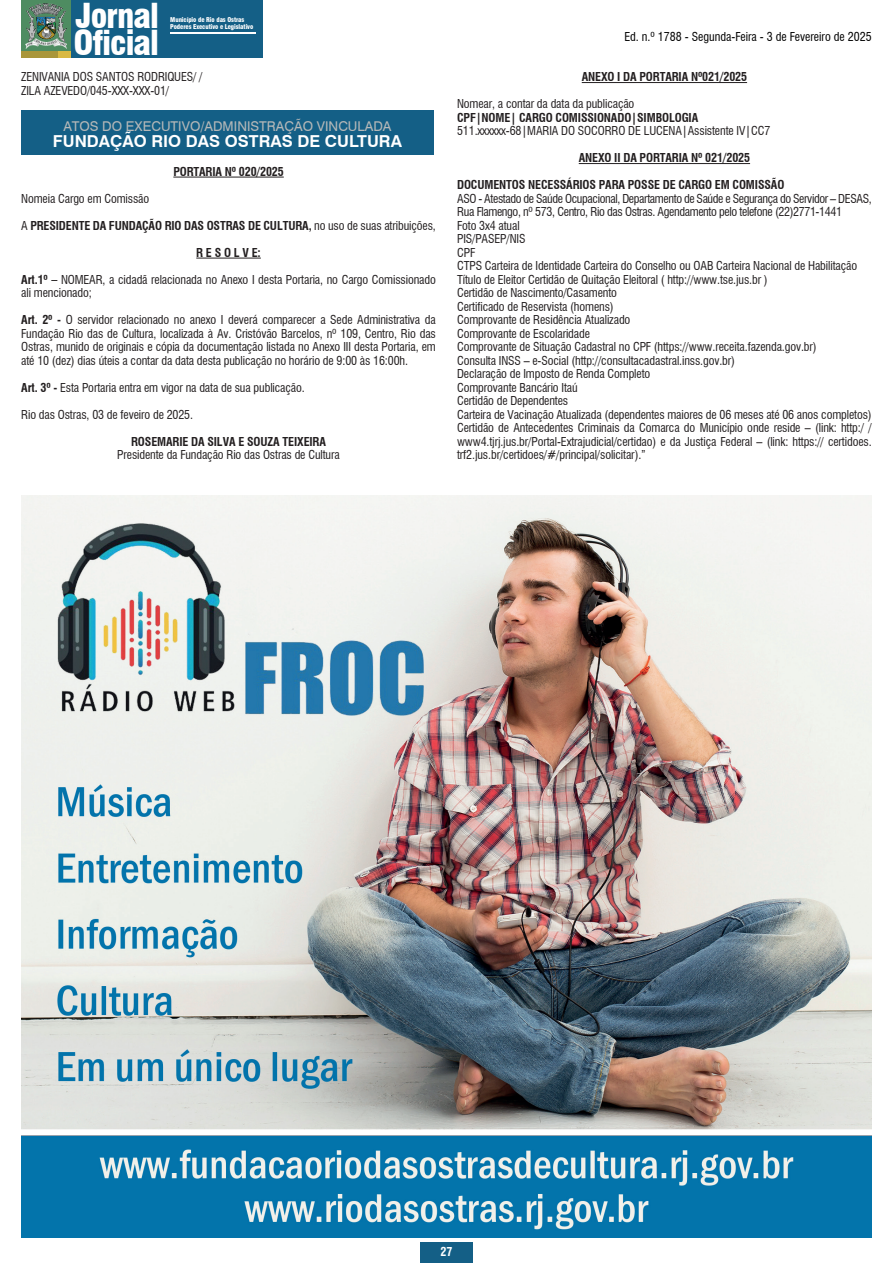
<style>
.page{position:relative;width:893px;height:1263px;background:#fff}
.page>*{position:absolute;margin:0;border:0;box-sizing:border-box;transform-origin:0 0}
.t1{font:900 condensed 33.6px/27.2px "Swiss 721 BT";letter-spacing:-.03em;color:#fff}
.t2{font:700 16.5px "Swiss 721 BT";color:#fff}
.t3{font:13.5px "Swiss 721 BT";color:#b5b8b8}
.t4{font:condensed 12px/13.5px "Swiss 721 BT";letter-spacing:-.01em;color:#231f20}
.t5{font:700 condensed 12px "Swiss 721 BT";letter-spacing:-.01em;color:#231f20}
.t6{font:condensed 12px "Swiss 721 BT";color:#000}
.t7{font:700 condensed 12px "Swiss 721 BT";color:#fff}
.t8{font:900 condensed 6.45px/7.4px "Swiss 721 BT";letter-spacing:-.01em;color:#fff}
.s1{font-weight:400}
.s2{font-weight:700}
</style>
<div class="page">
<hr style="left:173px;top:177px;width:111px;height:1px;background:#231f20">
<hr style="left:196px;top:258px;width:65px;height:1px;background:#231f20">
<hr style="left:582px;top:82px;width:165px;height:1px;background:#231f20">
<hr style="left:579px;top:163px;width:171px;height:1px;background:#231f20">
<div style="left:21px;top:111px;width:413px;height:44px;background:#145f86"></div>
<img style="left:21px;top:495px;width:851px;height:742px">
<div style="left:420px;top:1243px;width:52px;height:20px;background:#145f86"></div>
<div style="left:21px;top:0;width:241px;height:58px;background:#145f86"></div>
<div style="left:21px;top:0;width:50px;height:58px;background:#4e8c61"></div>
<img style="left:26px;top:4px;width:41px;height:44px">
<div style="left:21px;top:52px;width:37px;height:6px;background:#a9963a"></div>
<div style="left:58px;top:52px;width:13px;height:6px;background:#d9b943"></div>
<hr style="left:170px;top:33px;width:86px;height:1px;background:#fff">
<h1 class="t1" style="left:73px;top:2px;width:87px">Jornal<br>Oficial</h1>
<p class="t8" style="left:170px;top:16px;width:85px">Município de Rio das Ostras<br>Poderes Executivo e Legislativo</p>
<p class="t4" style="left:21px;top:70px;width:183px">ZENIVANIA DOS SANTOS RODRIQUES/ /<br>ZILA AZEVEDO/045-XXX-XXX-01/</p>
<p class="t3" style="left:64px;top:117px;width:329px">ATOS DO EXECUTIVO/ADMINISTRAÇÃO VINCULADA</p>
<h2 class="t2" style="left:53px;top:130px;width:350px">FUNDAÇÃO RIO DAS OSTRAS DE CULTURA</h2>
<p class="t5" style="left:173px;top:164px;width:112px">PORTARIA Nº 020/2025</p>
<p class="t4" style="left:21px;top:192px;width:130px">Nomeia Cargo em Comissão</p>
<p class="t5" style="left:21px;top:218px;width:416px"><span class="s1">A</span> PRESIDENTE DA FUNDAÇÃO RIO DAS OSTRAS DE CULTURA, <span class="s1">no uso de suas atribuições,</span></p>
<p class="t5" style="left:196px;top:245px;width:66px">R E S O L V E:</p>
<p class="t4" style="left:21px;top:273px;width:416px"><span class="s2">Art.1º –</span> NOMEAR, a cidadã relacionada no Anexo I desta Portaria, no Cargo Comissionado ali mencionado;</p>
<p class="t4" style="left:21px;top:313px;width:416px;text-align:justify"><span class="s2">Art. 2º -</span> O servidor relacionado no anexo I deverá comparecer a Sede Administrativa da Fundação Rio das de Cultura, localizada à Av. Cristóvão Barcelos, nº 109, Centro, Rio das Ostras, munido de originais e cópia da documentação listada no Anexo III desta Portaria, em até 10 (dez) dias úteis a contar da data desta publicação no horário de 9:00 às 16:00h.</p>
<p class="t4" style="left:21px;top:381px;width:285px"><span class="s2">Art. 3º -</span> Esta Portaria entra em vigor na data de sua publicação.</p>
<p class="t4" style="left:21px;top:408px;width:173px">Rio das Ostras, 03 de feveiro de 2025.</p>
<p class="t5" style="left:131px;top:434px;width:196px">ROSEMARIE DA SILVA E SOUZA TEIXEIRA</p>
<p class="t4" style="left:117px;top:448px;width:224px">Presidente da Fundação Rio das Ostras de Cultura</p>
<p class="t6" style="left:624px;top:29px;width:249px">Ed. n.º 1788 - Segunda-Feira - 3 de Fevereiro de 2025</p>
<p class="t5" style="left:582px;top:70px;width:167px">ANEXO I DA PORTARIA Nº021/2025</p>
<p class="t4" style="left:457px;top:97px;width:179px">Nomear, a contar da data da publicação</p>
<p class="t5" style="left:457px;top:110px;width:243px">CPF|NOME| CARGO COMISSIONADO|SIMBOLOGIA</p>
<p class="t4" style="left:457px;top:124px;width:315px">511.xxxxxx-68|MARIA DO SOCORRO DE LUCENA|Assistente IV|CC7</p>
<p class="t5" style="left:579px;top:151px;width:173px">ANEXO II DA PORTARIA Nº 021/2025</p>
<p class="t5" style="left:457px;top:178px;width:329px">DOCUMENTOS NECESSÁRIOS PARA POSSE DE CARGO EM COMISSÃO</p>
<p class="t4" style="left:457px;top:192px;width:416px">ASO - Atestado de Saúde Ocupacional, Departamento de Saúde e Segurança do Servidor – DESAS, Rua Flamengo, nº 573, Centro, Rio das Ostras. Agendamento pelo telefone (22)2771-1441<br>Foto 3x4 atual<br>PIS/PASEP/NIS<br>CPF<br>CTPS Carteira de Identidade Carteira do Conselho ou OAB Carteira Nacional de Habilitação Título de Eleitor Certidão de Quitação Eleitoral ( http://www.tse.jus.br )<br>Certidão de Nascimento/Casamento<br>Certificado de Reservista (homens)<br>Comprovante de Residência Atualizado<br>Comprovante de Escolaridade<br>Comprovante de Situação Cadastral no CPF (https://www.receita.fazenda.gov.br)<br>Consulta INSS – e-Social (http://consultacadastral.inss.gov.br)<br>Declaração de Imposto de Renda Completo<br>Comprovante Bancário Itaú<br>Certidão de Dependentes<br>Carteira de Vacinação Atualizada (dependentes maiores de 06 meses até 06 anos completos)<br>Certidão de Antecedentes Criminais da Comarca do Município onde reside – (link: http:/ / www4.tjrj.jus.br/Portal-Extrajudicial/certidao) e da Justiça Federal – (link: https:// certidoes. trf2.jus.br/certidoes/#/principal/solicitar).”</p>
<p class="t7" style="left:440px;top:1245px;width:13px">27</p>
</div>
